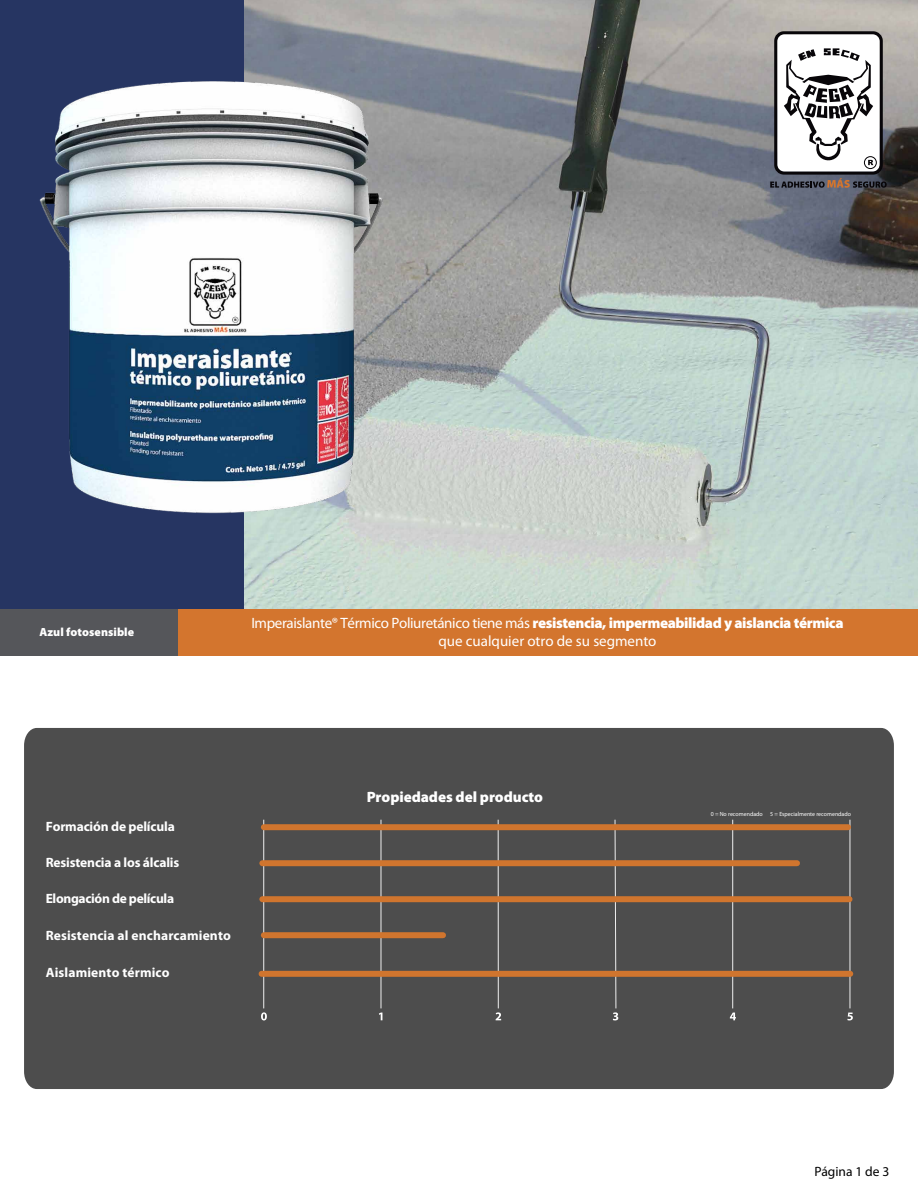
<style>
.page{position:relative;width:918px;height:1188px;background:#fff}
.page>*{position:absolute;margin:0;border:0;box-sizing:border-box;transform-origin:0 0}
.t1{font:15px/18px "Myriad Pro";color:#fff;text-align:center}
.t2{font:900 15px "Myriad Pro";letter-spacing:-.005em;color:#fff}
.t3{font:700 13.5px "Myriad Pro";letter-spacing:-.01em;color:#fff}
.t4{font:700 13.5px "Myriad Pro";letter-spacing:.01em;color:#fff}
.t5{font:13.5px "Myriad Pro";color:#000}
.t6{font:900 11.85px "Myriad Pro";letter-spacing:.005em;color:#fff}
.t7{font:6px "Myriad Pro";color:#fff}
.s1{font-weight:900}
</style>
<div class="page">
<img style="left:243px;top:0;width:675px;height:610px">
<div style="left:0;top:0;width:243px;height:618px;background:#263562"></div>
<div style="left:0;top:610px;width:239px;height:46px;background:#55565a"></div>
<div style="left:24px;top:728px;width:870px;height:361px;background:#4d4d4d"></div>
<hr style="left:263px;top:820px;width:1px;height:188px;background:#efefef">
<hr style="left:732px;top:820px;width:1px;height:188px;background:#efefef">
<hr style="left:850px;top:820px;width:1px;height:188px;background:#efefef">
<hr style="left:498px;top:820px;width:1px;height:188px;background:#efefef">
<hr style="left:381px;top:820px;width:1px;height:188px;background:#efefef">
<div style="left:264px;top:824px;width:584px;height:6px;background:#d0752e"></div>
<svg style="left:770px;top:31px;width:117px;height:157px"></svg>
<div style="left:179px;top:610px;width:739px;height:46px;background:#d3752e"></div>
<div style="left:262px;top:860px;width:535px;height:6px;background:#d0752e"></div>
<div style="left:264px;top:932px;width:179px;height:6px;background:#d0752e"></div>
<svg style="left:261px;top:1012px;width:6px;height:8px"></svg>
<svg style="left:379px;top:1013px;width:3px;height:7px"></svg>
<svg style="left:496px;top:1012px;width:5px;height:8px"></svg>
<svg style="left:613px;top:819px;width:5px;height:201px"></svg>
<svg style="left:730px;top:1013px;width:6px;height:7px"></svg>
<svg style="left:847px;top:1013px;width:6px;height:7px"></svg>
<div style="left:262px;top:896px;width:588px;height:6px;background:#d0752e"></div>
<div style="left:262px;top:971px;width:588px;height:6px;background:#d0752e"></div>
<img style="left:39px;top:56px;width:401px;height:470px">
<p class="t6" style="left:39px;top:624px;width:96px">Azul fotosensible</p>
<p class="t1" style="left:251px;top:614px;width:594px">Imperaislante® Térmico Poliuretánico tiene más <span class="s1">resistencia, impermeabilidad y aislancia térmica </span>que cualquier otro de su segmento</p>
<p class="t3" style="left:46px;top:818px;width:131px">Formación de película</p>
<p class="t3" style="left:46px;top:853px;width:135px">Resistencia a los álcalis</p>
<p class="t3" style="left:46px;top:890px;width:130px">Elongación de película</p>
<p class="t4" style="left:46px;top:927px;width:187px">Resistencia al encharcamiento</p>
<p class="t4" style="left:46px;top:964px;width:125px">Aislamiento térmico</p>
<p class="t2" style="left:367px;top:787px;width:178px">Propiedades del producto</p>
<p class="t7" style="left:711px;top:810px;width:54px">0 = No recomendado</p>
<p class="t7" style="left:770px;top:810px;width:82px">5 = Especialmente recomendado</p>
<p class="t5" style="left:815px;top:1163px;width:76px">Página 1 de 3</p>
</div>
